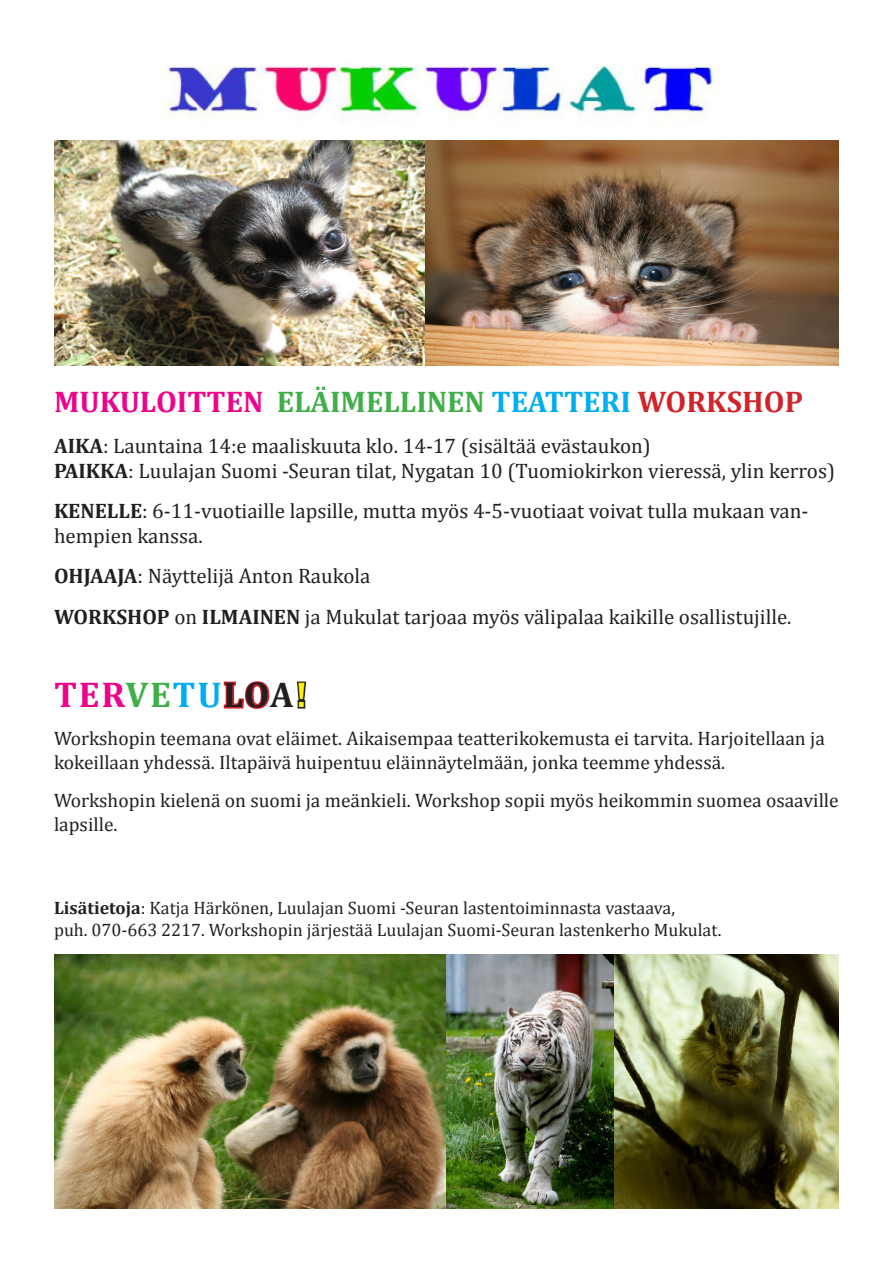
<style>
.page{position:relative;width:893px;height:1263px;background:#fff}
.page>*{position:absolute;margin:0;border:0;box-sizing:border-box;transform-origin:0 0}
.t1{font:700 36px "Cambria";letter-spacing:.05em;color:#ed028c}
.t2{font:700 30px "Cambria";color:#40ae49}
.t3{font:21px/25.2px "Cambria";color:#231f20}
.t4{font:19.5px/23.4px "Cambria";color:#231f20}
.t5{font:18px/21.6px "Cambria";color:#231f20}
.s1{color:#ed028c}
.s2{color:#00aeef}
.s3{color:#d1232a}
.s4{font-weight:700}
.s5{color:#40ae49}
.s6{color:#231f20}
.s7{color:#fff101}
</style>
<div class="page">
<img style="left:159px;top:63px;width:561px;height:57px">
<svg style="left:223px;top:681px;width:47px;height:28px"></svg>
<svg style="left:297px;top:681px;width:10px;height:28px"></svg>
<img style="left:54px;top:140px;width:785px;height:226px">
<img style="left:54px;top:955px;width:560px;height:254px">
<img style="left:614px;top:955px;width:225px;height:254px">
<p class="t2" style="left:54px;top:384px;width:751px"><span class="s1">MUKULOITTEN</span> ELÄIMELLINEN <span class="s2">TEATTERI</span> <span class="s3">WORKSHOP</span></p>
<p class="t3" style="left:54px;top:433px;width:783px"><span class="s4">AIKA</span>: Launtaina 14:e maaliskuuta klo. 14-17 (sisältää evästaukon)<br><span class="s4">PAIKKA</span>: Luulajan Suomi -Seuran tilat, Nygatan 10 (Tuomiokirkon vieressä, ylin kerros)</p>
<p class="t3" style="left:54px;top:498px;width:756px"><span class="s4">KENELLE</span>: 6-11-vuotiaille lapsille, mutta myös 4-5-vuotiaat voivat tulla mukaan van&shy;hempien kanssa.</p>
<p class="t3" style="left:54px;top:564px;width:318px"><span class="s4">OHJAAJA</span>: Näyttelijä Anton Raukola</p>
<p class="t3" style="left:54px;top:604px;width:739px"><span class="s4">WORKSHOP</span> on <span class="s4">ILMAINEN</span> ja Mukulat tarjoaa myös välipalaa kaikille osallistujille.</p>
<p class="t1" style="left:54px;top:673px;width:255px">TER<span class="s5">VE</span><span class="s2">TU</span><span class="s6">LOA</span><span class="s7">!</span></p>
<p class="t4" style="left:54px;top:727px;width:772px">Workshopin teemana ovat eläimet. Aikaisempaa teatterikokemusta ei tarvita. Harjoitellaan ja kokeillaan yhdessä. Iltapäivä huipentuu eläinnäytelmään, jonka teemme yhdessä.</p>
<p class="t4" style="left:54px;top:789px;width:786px">Workshopin kielenä on suomi ja meänkieli. Workshop sopii myös heikommin suomea osaaville lapsille.</p>
<p class="t5" style="left:54px;top:897px;width:669px"><span class="s4">Lisätietoja</span>: Katja Härkönen, Luulajan Suomi -Seuran lastentoiminnasta vastaava,<br>puh. 070-663 2217. Workshopin järjestää Luulajan Suomi-Seuran lastenkerho Mukulat.</p>
</div>
